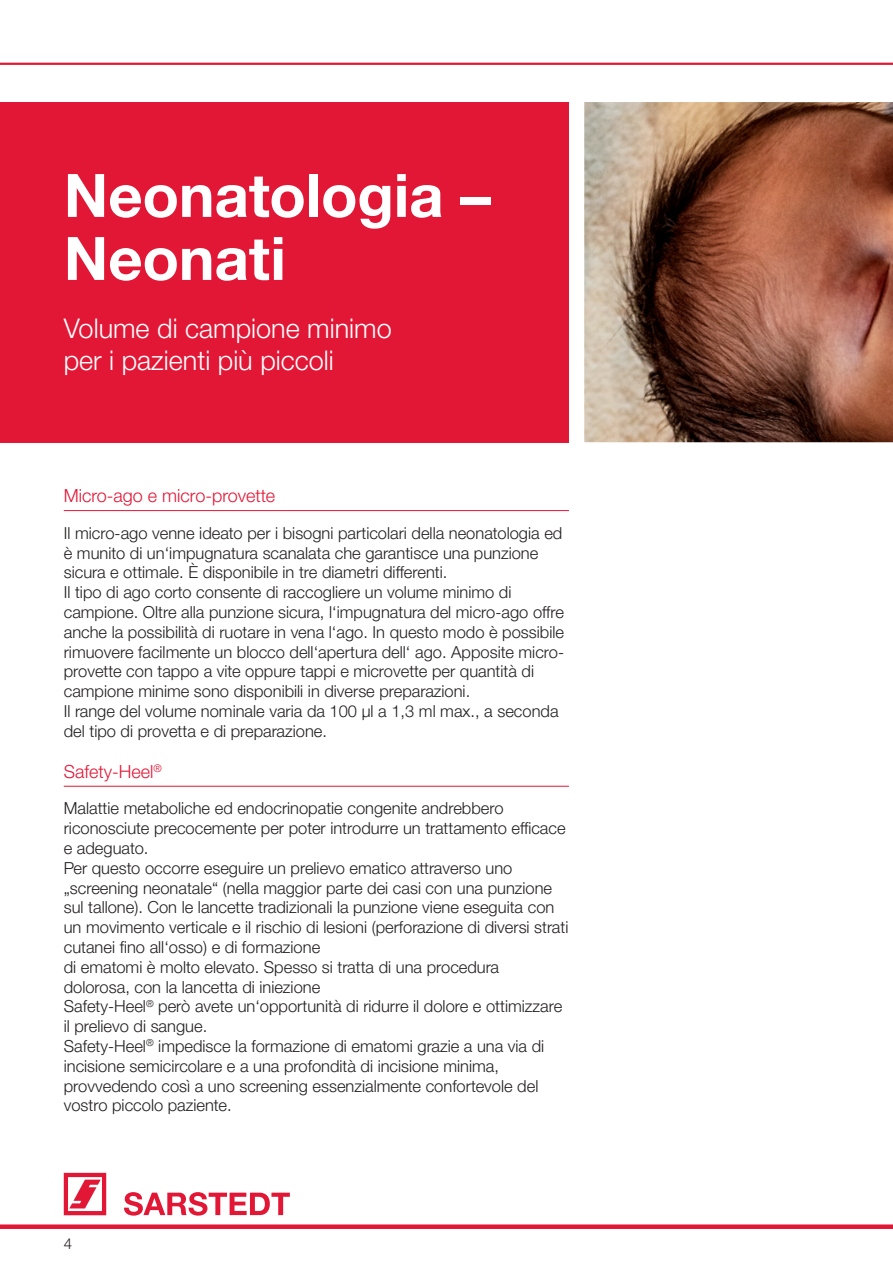
<style>
.page{position:relative;width:893px;height:1263px;background:#fff}
.page>*{position:absolute;margin:0;border:0;box-sizing:border-box;transform-origin:0 0}
.t1{font:700 60px/63px "Helvetica Neue LTW1 G";letter-spacing:-.005em;color:#fff}
.t2{font:300 27px/32.4px "Helvetica Neue LTW1 G";color:#fff}
.t3{font:300 18px "Helvetica Neue LTW1 G";color:#e21736}
.t4{font:300 16.5px/19.8px "Helvetica Neue LTW1 G";color:#231f20}
.t5{font:300 15px "Helvetica Neue LTW1 G";color:#231f20}
</style>
<div class="page">
<div style="left:0;top:1224px;width:893px;height:5px;background:#e21736"></div>
<svg style="left:64px;top:1173px;width:42px;height:42px"></svg>
<svg style="left:124px;top:1192px;width:166px;height:23px"></svg>
<hr style="left:64px;top:510px;width:505px;height:1px;background:#e21736">
<hr style="left:64px;top:786px;width:505px;height:1px;background:#e21736">
<img style="left:584px;top:102px;width:309px;height:340px">
<div style="left:0;top:102px;width:569px;height:340px;background:#e21736"></div>
<hr style="left:0;top:63px;width:893px;height:2px;background:#e21736">
<h1 class="t1" style="left:64px;top:164px;width:428px">Neonatologia –<br>Neonati</h1>
<h2 class="t2" style="left:64px;top:312px;width:329px">Volume di campione minimo per i pazienti più piccoli</h2>
<p class="t3" style="left:64px;top:484px;width:213px">Micro-ago e micro-provette</p>
<p class="t4" style="left:64px;top:523px;width:502px">Il micro-ago venne ideato per i bisogni particolari della neonatologia ed è munito di un‘impugnatura scanalata che garantisce una punzione sicura e ottimale. È disponibile in tre diametri differenti.<br>Il tipo di ago corto consente di raccogliere un volume minimo di campione. Oltre alla punzione sicura, l‘impugnatura del micro-ago offre anche la possibilità di ruotare in vena l‘ago. In questo modo è possibile rimuovere facilmente un blocco dell‘apertura dell‘ ago. Apposite micro&shy;provette con tappo a vite oppure tappi e microvette per quantità di campione minime sono disponibili in diverse preparazioni.<br>Il range del volume nominale varia da 100 µl a 1,3 ml max., a seconda del tipo di provetta e di preparazione.</p>
<p class="t3" style="left:64px;top:760px;width:100px">Safety-Heel<sup>®</sup></p>
<p class="t4" style="left:64px;top:798px;width:506px">Malattie metaboliche ed endocrinopatie congenite andrebbero riconosciute precocemente per poter introdurre un trattamento efficace e adeguato.<br>Per questo occorre eseguire un prelievo ematico attraverso uno „screening neonatale“ (nella maggior parte dei casi con una punzione sul tallone). Con le lancette tradizionali la punzione viene eseguita con un movimento verticale e il rischio di lesioni (perforazione di diversi strati cutanei fino all‘osso) e di formazione<br>di ematomi è molto elevato. Spesso si tratta di una procedura dolorosa, con la lancetta di iniezione<br>Safety-Heel<sup>®</sup> però avete un‘opportunità di ridurre il dolore e ottimizzare il prelievo di sangue.<br>Safety-Heel<sup>®</sup> impedisce la formazione di ematomi grazie a una via di incisione semicircolare e a una profondità di incisione minima, provvedendo così a uno screening essenzialmente confortevole del vostro piccolo paziente.</p>
<p class="t5" style="left:64px;top:1234px;width:10px">4</p>
</div>
